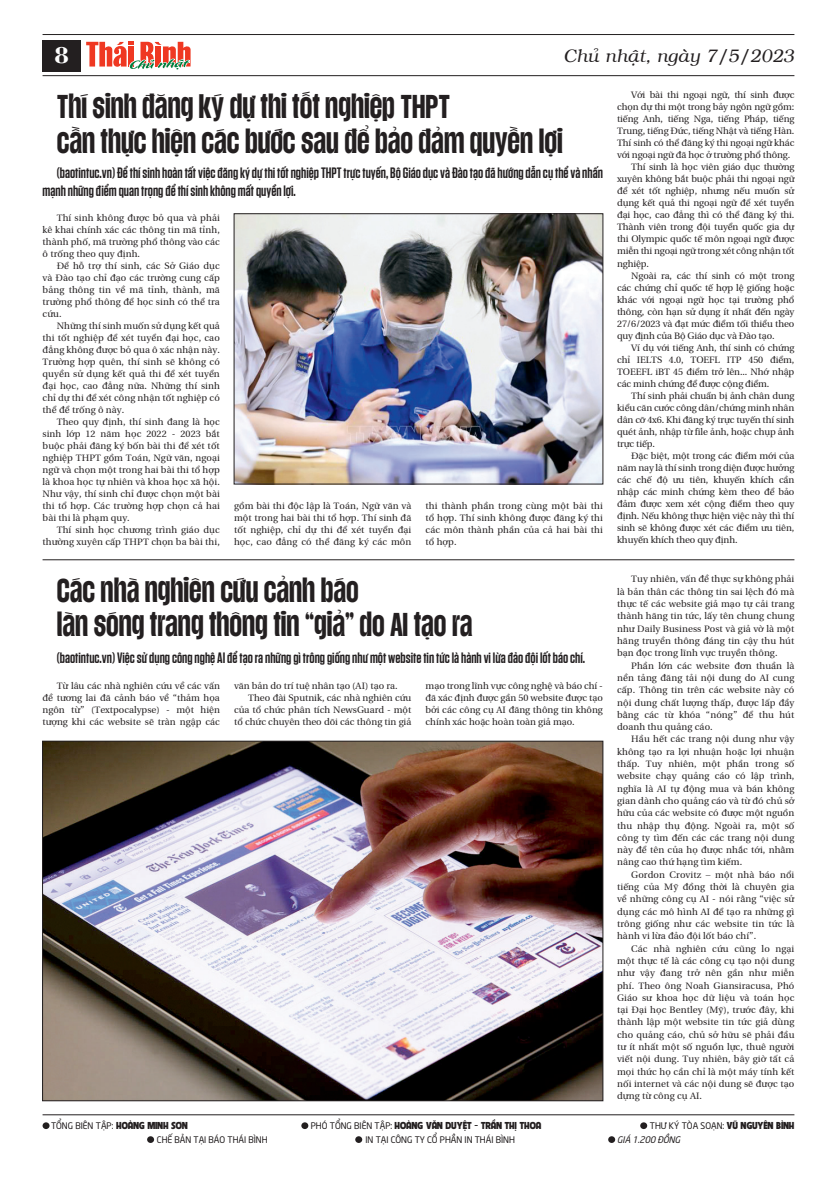
<style>
.page{position:relative;width:837px;height:1177px;background:#fff}
.page>*{position:absolute;margin:0;border:0;box-sizing:border-box;transform-origin:0 0}
.Body{font:34px "SVN Gratelos Display Regular";color:#231f20}
.t1{font:24px "VNI Bodon Bold";color:#fff}
.t2{font:italic 18px "VNI";color:#231f20}
.Sapo{font:600 15px/18px "SVN Tungsten";color:#231f20}
.Body-2{font:9.5px/12px "BHD utopia Long";letter-spacing:.01em;color:#231f20;text-align:justify}
.Text_dt8{font:9px "UTM Neo Sans Intel";color:#231f20}
.Text_dt8-2{font:9px "UTM American Sans";color:#231f20}
.Text_dt8-3{font:italic 9px "UTM Neo Sans Intel";color:#231f20}
.s1{font-family:"UTM American Sans"}
.s2{font-family:"UTM Neo Sans Intel"}
</style>
<div class="page">
<hr style="left:43px;top:34px;width:751px;height:1px;background:#231f20">
<hr style="left:43px;top:75px;width:751px;height:1px;background:#231f20">
<div style="left:43px;top:40px;width:38px;height:31px;background:#231f20"></div>
<svg style="left:86px;top:42px;width:105px;height:35px"></svg>
<hr style="left:43px;top:1114px;width:751px;height:1px;background:#231f20">
<div style="left:43px;top:1122px;width:7px;height:6px;background:#231f20;border-radius:50%"></div>
<div style="left:301px;top:1122px;width:7px;height:6px;background:#231f20;border-radius:50%"></div>
<div style="left:640px;top:1122px;width:7px;height:6px;background:#231f20;border-radius:50%"></div>
<div style="left:147px;top:1136px;width:7px;height:6px;background:#231f20;border-radius:50%"></div>
<div style="left:355px;top:1136px;width:7px;height:6px;background:#231f20;border-radius:50%"></div>
<div style="left:608px;top:1136px;width:7px;height:6px;background:#231f20;border-radius:50%"></div>
<img style="left:236px;top:215px;width:364px;height:267px">
<div style="left:234px;top:213px;width:368px;height:271px;border:1px solid #231f20"></div>
<hr style="left:43px;top:559px;width:751px;height:1px;background:#231f20">
<img style="left:44px;top:743px;width:556px;height:355px">
<p class="t1" style="left:54px;top:37px;width:16px">8</p>
<p class="t2" style="left:563px;top:43px;width:232px">Chuû nhaät, ngaøy 7/5/2023</p>
<p class="Body" style="left:57px;top:88px;width:395px">Thí sinh đăng ký dự thi tốt nghiệp THPT</p>
<p class="Body" style="left:57px;top:123px;width:507px">cần thực hiện các bước sau để bảo đảm quyền lợi</p>
<p class="Sapo" style="left:43px;top:164px;width:561px;text-indent:14px">(baotintuc.vn) Để thí sinh hoàn tất việc đăng ký dự thi tốt nghiệp THPT trực tuyến, Bộ Giáo dục và Đào tạo đã hướng dẫn cụ thể và nhấn mạnh những điểm quan trọng để thí sinh không mất quyền lợi.</p>
<p class="Body-2" style="left:43px;top:211px;width:179px;text-indent:14px">Thí sinh không được bỏ qua và phải kê khai chính xác các thông tin mã tỉnh, thành phố, mã trường phổ thông vào các ô trống theo quy định.</p>
<p class="Body-2" style="left:43px;top:259px;width:179px;text-indent:14px">Để hỗ trợ thí sinh, các Sở Giáo dục và Đào tạo chỉ đạo các trường cung cấp bảng thông tin về mã tỉnh, thành, mã trường phổ thông để học sinh có thể tra cứu.</p>
<p class="Body-2" style="left:43px;top:319px;width:179px;text-indent:14px">Những thí sinh muốn sử dụng kết quả thi tốt nghiệp để xét tuyển đại học, cao đẳng không được bỏ qua ô xác nhận này.<br>Trường hợp quên, thí sinh sẽ không có quyền sử dụng kết quả thi để xét tuyển đại học, cao đẳng nữa. Những thí sinh chỉ dự thi để xét công nhận tốt nghiệp có thể để trống ô này.</p>
<p class="Body-2" style="left:43px;top:415px;width:179px;text-indent:14px">Theo quy định, thí sinh đang là học sinh lớp 12 năm học 2022 - 2023 bắt buộc phải đăng ký bốn bài thi để xét tốt nghiệp THPT gồm Toán, Ngữ văn, ngoại ngữ và chọn một trong hai bài thi tổ hợp là khoa học tự nhiên và khoa học xã hội.<br>Như vậy, thí sinh chỉ được chọn một bài thi tổ hợp. Các trường hợp chọn cả hai bài thi là phạm quy.</p>
<p class="Body-2" style="left:43px;top:523px;width:179px;text-align:right">Thí sinh học chương trình giáo dục thường xuyên cấp THPT chọn ba bài thi,</p>
<p class="Body-2" style="left:234px;top:499px;width:179px">gồm bài thi độc lập là Toán, Ngữ văn và một trong hai bài thi tổ hợp. Thí sinh đã tốt nghiệp, chỉ dự thi để xét tuyển đại học, cao đẳng có thể đăng ký các môn</p>
<p class="Body-2" style="left:425px;top:499px;width:179px">thi thành phần trong cùng một bài thi tổ hợp. Thí sinh không được đăng ký thi các môn thành phần của cả hai bài thi tổ hợp.</p>
<p class="Body" style="left:57px;top:572px;width:303px">Các nhà nghiên cứu cảnh báo</p>
<p class="Body" style="left:57px;top:606px;width:417px">làn sóng trang thông tin “giả” do AI tạo ra</p>
<p class="Sapo" style="left:57px;top:648px;width:530px">(baotintuc.vn) Việc sử dụng công nghệ AI để tạo ra những gì trông giống như một website tin tức là hành vi lừa đảo đội lốt báo chí.</p>
<p class="Body-2" style="left:43px;top:678px;width:179px;text-indent:14px">Từ lâu các nhà nghiên cứu về các vấn đề tương lai đã cảnh báo về “thảm họa ngôn từ” (Textpocalypse) - một hiện tượng khi các website sẽ tràn ngập các</p>
<p class="Body-2" style="left:234px;top:678px;width:165px">văn bản do trí tuệ nhân tạo (AI) tạo ra.</p>
<p class="Body-2" style="left:234px;top:690px;width:179px;text-indent:14px">Theo đài Sputnik, các nhà nghiên cứu của tổ chức phân tích NewsGuard - một tổ chức chuyên theo dõi các thông tin giả</p>
<p class="Body-2" style="left:425px;top:678px;width:179px">mạo trong lĩnh vực công nghệ và báo chí - đã xác định được gần 50 website được tạo bởi các công cụ AI đăng thông tin không chính xác hoặc hoàn toàn giả mạo.</p>
<p class="Body-2" style="left:617px;top:88px;width:179px;text-indent:14px">Với bài thi ngoại ngữ, thí sinh được chọn dự thi một trong bảy ngôn ngữ gồm: tiếng Anh, tiếng Nga, tiếng Pháp, tiếng Trung, tiếng Đức, tiếng Nhật và tiếng Hàn.<br>Thí sinh có thể đăng ký thi ngoại ngữ khác với ngoại ngữ đã học ở trường phổ thông.</p>
<p class="Body-2" style="left:617px;top:160px;width:179px;text-indent:14px">Thí sinh là học viên giáo dục thường xuyên không bắt buộc phải thi ngoại ngữ để xét tốt nghiệp, nhưng nếu muốn sử dụng kết quả thi ngoại ngữ để xét tuyển đại học, cao đẳng thì có thể đăng ký thi.<br>Thành viên trong đội tuyển quốc gia dự thi Olympic quốc tế môn ngoại ngữ được miễn thi ngoại ngữ trong xét công nhận tốt nghiệp.</p>
<p class="Body-2" style="left:617px;top:268px;width:179px;text-indent:14px">Ngoài ra, các thí sinh có một trong các chứng chỉ quốc tế hợp lệ giống hoặc khác với ngoại ngữ học tại trường phổ thông, còn hạn sử dụng ít nhất đến ngày 27/6/2023 và đạt mức điểm tối thiểu theo quy định của Bộ Giáo dục và Đào tạo.</p>
<p class="Body-2" style="left:617px;top:340px;width:179px;text-indent:14px">Ví dụ với tiếng Anh, thí sinh có chứng chỉ IELTS 4.0, TOEFL ITP 450 điểm, TOEEFL iBT 45 điểm trở lên... Nhớ nhập các minh chứng để được cộng điểm.</p>
<p class="Body-2" style="left:617px;top:388px;width:179px;text-indent:14px">Thí sinh phải chuẩn bị ảnh chân dung kiểu căn cước công dân/chứng minh nhân dân cỡ 4x6. Khi đăng ký trực tuyến thí sinh quét ảnh, nhập từ file ảnh, hoặc chụp ảnh trực tiếp.</p>
<p class="Body-2" style="left:617px;top:448px;width:179px;text-indent:14px">Đặc biệt, một trong các điểm mới của năm nay là thí sinh trong diện được hưởng các chế độ ưu tiên, khuyến khích cần nhập các minh chứng kèm theo để bảo đảm được xem xét cộng điểm theo quy định. Nếu không thực hiện việc này thì thí sinh sẽ không được xét các điểm ưu tiên, khuyến khích theo quy định.</p>
<p class="Body-2" style="left:617px;top:572px;width:179px;line-height:12.3px;text-indent:14px">Tuy nhiên, vấn đề thực sự không phải là bản thân các thông tin sai lệch đó mà thực tế các website giả mạo tự cải trang thành hãng tin tức, lấy tên chung chung như Daily Business Post và giả vờ là một hãng truyền thông đáng tin cậy thu hút bạn đọc trong lĩnh vực truyền thông.</p>
<p class="Body-2" style="left:617px;top:658px;width:179px;line-height:12.3px;text-indent:14px">Phần lớn các website đơn thuần là nền tảng đăng tải nội dung do AI cung cấp. Thông tin trên các website này có nội dung chất lượng thấp, được lấp đầy bằng các từ khóa “nóng” để thu hút doanh thu quảng cáo.</p>
<p class="Body-2" style="left:617px;top:732px;width:179px;line-height:12.3px;text-indent:14px">Hầu hết các trang nội dung như vậy không tạo ra lợi nhuận hoặc lợi nhuận thấp. Tuy nhiên, một phần trong số website chạy quảng cáo có lập trình, nghĩa là AI tự động mua và bán không gian dành cho quảng cáo và từ đó chủ sở hữu của các website có được một nguồn thu nhập thụ động. Ngoài ra, một số công ty tìm đến các các trang nội dung này để tên của họ được nhắc tới, nhằm nâng cao thứ hạng tìm kiếm.</p>
<p class="Body-2" style="left:617px;top:867px;width:179px;line-height:12.3px;text-indent:14px">Gordon Crovitz – một nhà báo nổi tiếng của Mỹ đồng thời là chuyên gia về những công cụ AI - nói rằng “việc sử dụng các mô hình AI để tạo ra những gì trông giống như các website tin tức là hành vi lừa đảo đội lốt báo chí”.</p>
<p class="Body-2" style="left:617px;top:941px;width:179px;line-height:12.3px;text-indent:14px">Các nhà nghiên cứu cũng lo ngại một thực tế là các công cụ tạo nội dung như vậy đang trở nên gần như miễn phí. Theo ông Noah Giansiracusa, Phó Giáo sư khoa học dữ liệu và toán học tại Đại học Bentley (Mỹ), trước đây, khi thành lập một website tin tức giả dùng cho quảng cáo, chủ sở hữu sẽ phải đầu tư ít nhất một số nguồn lực, thuê người viết nội dung. Tuy nhiên, bây giờ tất cả mọi thức họ cần chỉ là một máy tính kết nối internet và các nội dung sẽ được tạo dựng từ công cụ AI.</p>
<p class="Text_dt8" style="left:51px;top:1118px;width:138px">TỔNG BIÊN TẬP: <span class="s1">HOÀNG MINH SƠN</span></p>
<p class="Text_dt8-2" style="left:310px;top:1118px;width:232px"><span class="s2">PHÓ TỔNG BIÊN TẬP:</span> HOÀNG VĂN DUYỆT - TRẦN THỊ THOA</p>
<p class="Text_dt8" style="left:649px;top:1118px;width:146px">THƯ KÝ TÒA SOẠN: <span class="s1">VŨ NGUYÊN BÌNH</span></p>
<p class="Text_dt8" style="left:157px;top:1132px;width:112px">CHẾ BẢN TẠI BÁO THÁI BÌNH</p>
<p class="Text_dt8" style="left:365px;top:1132px;width:151px">IN TẠI CÔNG TY CỔ PHẦN IN THÁI BÌNH</p>
<p class="Text_dt8-3" style="left:617px;top:1132px;width:64px">GIÁ 1.200 ĐỒNG</p>
</div>
